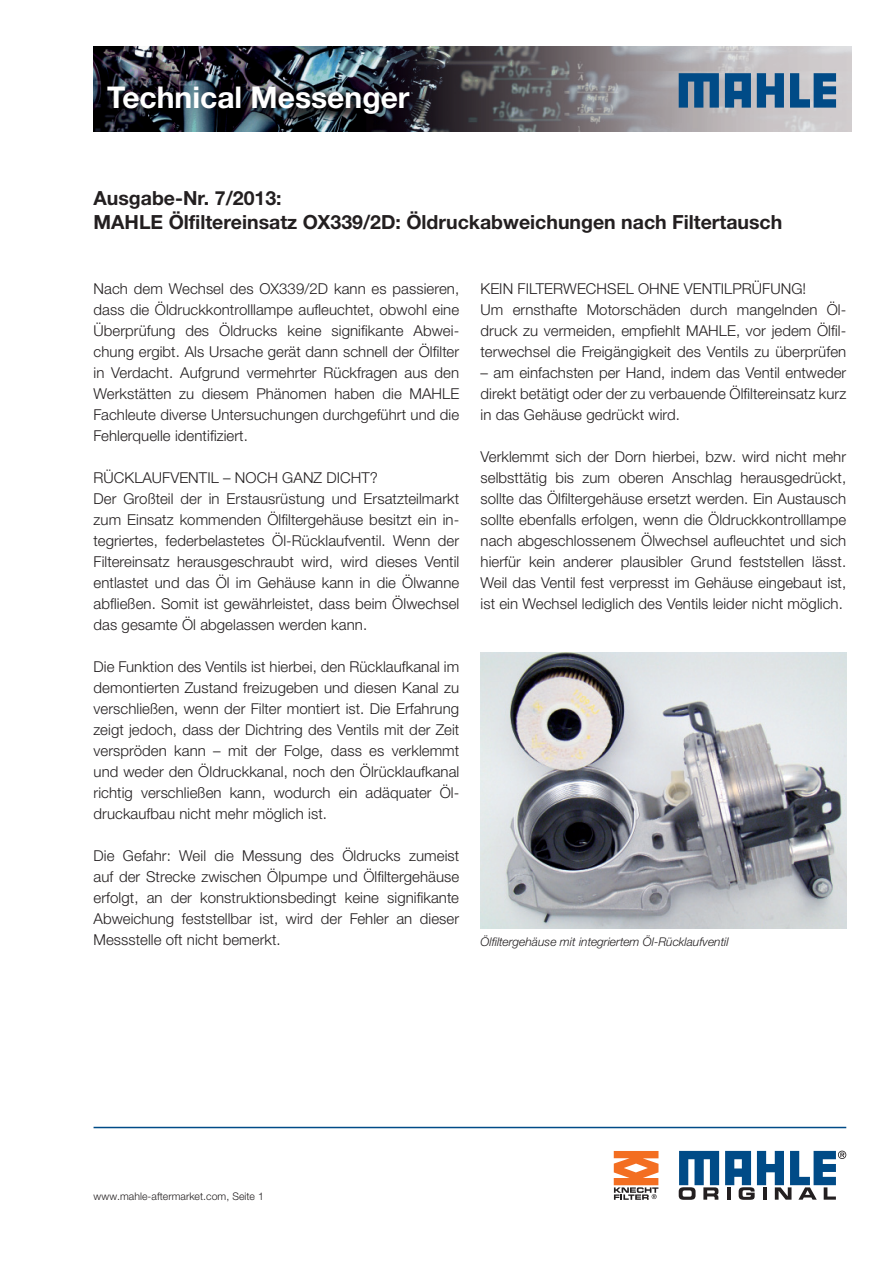
<style>
.page{position:relative;width:893px;height:1263px;background:#fff}
.page>*{position:absolute;margin:0;border:0;box-sizing:border-box;transform-origin:0 0}
.t1{font:700 30px "Helvetica Neue LTW1 G";color:#fff}
.t2{font:700 19.5px/24px "Helvetica Neue LTW1 G";color:#231f20}
.t3{font:300 15px/21px "Helvetica Neue LTW1 G";letter-spacing:.005em;color:#231f20;text-align:justify}
.t4{font:italic 300 12px "Helvetica Neue LTW1 G";color:#231f20}
.t5{font:300 10.5px "Helvetica Neue LTW1 G";letter-spacing:.005em;color:#231f20}
</style>
<div class="page">
<img style="left:94px;top:47px;width:757px;height:85px">
<svg style="left:679px;top:73px;width:40px;height:35px"></svg>
<svg style="left:757px;top:73px;width:27px;height:35px"></svg>
<svg style="left:790px;top:73px;width:46px;height:35px;background:#47779f"></svg>
<svg style="left:725px;top:73px;width:26px;height:35px"></svg>
<svg style="left:679px;top:1151px;width:40px;height:49px"></svg>
<svg style="left:725px;top:1151px;width:121px;height:49px"></svg>
<svg style="left:614px;top:1151px;width:44px;height:49px"></svg>
<hr style="left:94px;top:1127px;width:752px;height:1px;background:#004b87">
<img style="left:480px;top:652px;width:366px;height:277px">
<h1 class="t1" style="left:107px;top:86px;width:304px">Technical Messenger</h1>
<h2 class="t2" style="left:94px;top:188px;width:690px">Ausgabe-Nr. 7/2013:<br>MAHLE Ölfiltereinsatz OX339/2D: Öldruckabweichungen nach Filtertausch</h2>
<p class="t3" style="left:94px;top:280px;width:367px">Nach dem Wechsel des OX339/2D kann es passieren, dass die Öldruckkontrolllampe aufleuchtet, obwohl eine Überprüfung des Öldrucks keine signifikante Abwei&shy;chung ergibt. Als Ursache gerät dann schnell der Ölfilter in Verdacht. Aufgrund vermehrter Rückfragen aus den Werkstätten zu diesem Phänomen haben die MAHLE Fachleute diverse Untersuchungen durchgeführt und die Fehlerquelle identifiziert.</p>
<p class="t3" style="left:94px;top:469px;width:367px;text-align:left">RÜCKLAUFVENTIL – NOCH GANZ DICHT?<br>Der Großteil der in Erstausrüstung und Ersatzteilmarkt zum Einsatz kommenden Ölfiltergehäuse besitzt ein in&shy;tegriertes, federbelastetes Öl-Rücklaufventil. Wenn der Filtereinsatz herausgeschraubt wird, wird dieses Ventil entlastet und das Öl im Gehäuse kann in die Ölwanne abfließen. Somit ist gewährleistet, dass beim Ölwechsel das gesamte Öl abgelassen werden kann.</p>
<p class="t3" style="left:94px;top:658px;width:367px">Die Funktion des Ventils ist hierbei, den Rücklaufkanal im demontierten Zustand freizugeben und diesen Kanal zu verschließen, wenn der Filter montiert ist. Die Erfahrung zeigt jedoch, dass der Dichtring des Ventils mit der Zeit verspröden kann – mit der Folge, dass es verklemmt und weder den Öldruckkanal, noch den Ölrücklaufkanal richtig verschließen kann, wodurch ein adäquater Öl&shy;druckaufbau nicht mehr möglich ist.</p>
<p class="t3" style="left:94px;top:847px;width:367px">Die Gefahr: Weil die Messung des Öldrucks zumeist auf der Strecke zwischen Ölpumpe und Ölfiltergehäuse erfolgt, an der konstruktionsbedingt keine signifikante Abweichung feststellbar ist, wird der Fehler an dieser Messstelle oft nicht bemerkt.</p>
<p class="t3" style="left:480px;top:280px;width:367px;text-align:left">KEIN FILTERWECHSEL OHNE VENTILPRÜFUNG!<br>Um ernsthafte Motorschäden durch mangelnden Öl&shy;druck zu vermeiden, empfiehlt MAHLE, vor jedem Ölfil&shy;terwechsel die Freigängigkeit des Ventils zu überprüfen</p>
<p class="t3" style="left:480px;top:364px;width:367px">– am einfachsten per Hand, indem das Ventil entweder direkt betätigt oder der zu verbauende Ölfiltereinsatz kurz in das Gehäuse gedrückt wird.</p>
<p class="t3" style="left:480px;top:448px;width:367px">Verklemmt sich der Dorn hierbei, bzw. wird nicht mehr selbsttätig bis zum oberen Anschlag herausgedrückt, sollte das Ölfiltergehäuse ersetzt werden. Ein Austausch sollte ebenfalls erfolgen, wenn die Öldruckkontrolllampe nach abgeschlossenem Ölwechsel aufleuchtet und sich hierfür kein anderer plausibler Grund feststellen lässt.<br>Weil das Ventil fest verpresst im Gehäuse eingebaut ist, ist ein Wechsel lediglich des Ventils leider nicht möglich.</p>
<p class="t4" style="left:480px;top:937px;width:250px">Ölfiltergehäuse mit integriertem Öl-Rücklaufventil</p>
<p class="t5" style="left:94px;top:1192px;width:172px">www.mahle-aftermarket.com, Seite 1</p>
</div>
